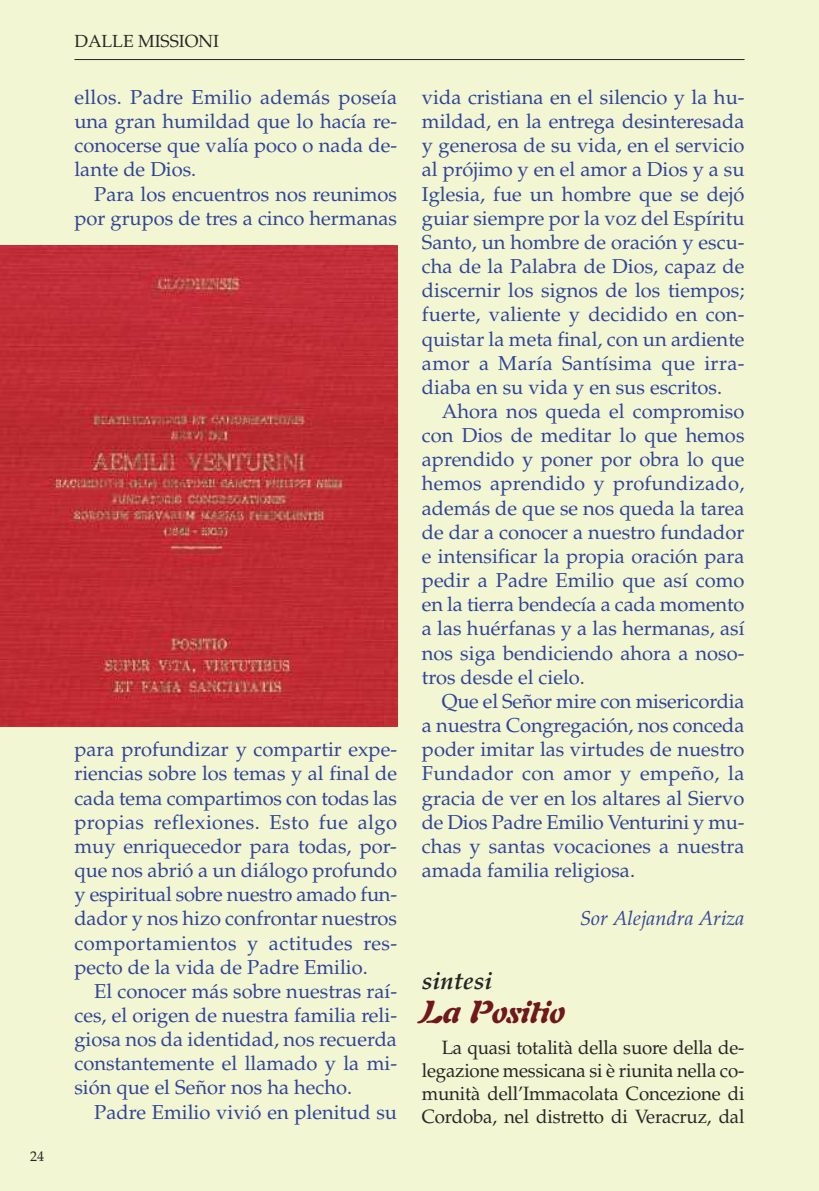
<style>
.page{position:relative;width:819px;height:1191px;background:#f3f6d2}
.page>*{position:absolute;margin:0;border:0;box-sizing:border-box;transform-origin:0 0}
.t1{font:italic 900 31.5px "Auriol LT Std";color:#70191d;scale:.95 1}
.t2{font:italic 700 24.5px "Palatino LT Std";color:#272627}
.t3{font:20.12px/24.2px "Palatino LT Std";color:#304498;text-align:justify}
.t4{font:italic 20.12px "Palatino LT Std";color:#304498}
.t5{font:19.25px/23.1px "Palatino LT Std";letter-spacing:-.01em;color:#272627;text-align:justify}
.t6{font:17.5px "Palatino LT Std";color:#272627}
.t7{font:14px "Palatino LT Std";color:#272627}
</style>
<div class="page">
<hr style="left:74px;top:59px;width:670px;height:1px;background:#272627">
<img style="left:0;top:246px;width:397px;height:480px">
<p class="t7" style="left:30px;top:1151px;width:15px">24</p>
<p class="t6" style="left:74px;top:34px;width:146px">DALLE MISSIONI</p>
<p class="t3" style="left:74px;top:87px;width:324px">ellos. Padre Emilio además poseía una gran humildad que lo hacía re&shy;conocerse que valía poco o nada de&shy;lante de Dios.</p>
<p class="t3" style="left:74px;top:184px;width:324px;text-align:right">Para los encuentros nos reunimos por grupos de tres a cinco hermanas</p>
<p class="t3" style="left:74px;top:739px;width:324px">para profundizar y compartir expe&shy;riencias sobre los temas y al final de cada tema compartimos con todas las propias reflexiones. Esto fue algo muy enriquecedor para todas, por&shy;que nos abrió a un diálogo profundo y espiritual sobre nuestro amado fun&shy;dador y nos hizo confrontar nuestros comportamientos y actitudes res&shy;pecto de la vida de Padre Emilio.</p>
<p class="t3" style="left:74px;top:981px;width:324px;text-indent:20px">El conocer más sobre nuestras raí&shy;ces, el origen de nuestra familia reli&shy;giosa nos da identidad, nos recuerda constantemente el llamado y la mi&shy;sión que el Señor nos ha hecho.</p>
<p class="t3" style="left:94px;top:1102px;width:304px">Padre Emilio vivió en plenitud su</p>
<p class="t3" style="left:422px;top:87px;width:324px">vida cristiana en el silencio y la hu&shy;mildad, en la entrega desinteresada y generosa de su vida, en el servicio al prójimo y en el amor a Dios y a su Iglesia, fue un hombre que se dejó guiar siempre por la voz del Espíritu Santo, un hombre de oración y escu&shy;cha de la Palabra de Dios, capaz de discernir los signos de los tiempos; fuerte, valiente y decidido en con&shy;quistar la meta final, con un ardiente amor a María Santísima que irra&shy;diaba en su vida y en sus escritos.</p>
<p class="t3" style="left:422px;top:401px;width:324px;text-indent:20px">Ahora nos queda el compromiso con Dios de meditar lo que hemos aprendido y poner por obra lo que hemos aprendido y profundizado, además de que se nos queda la tarea de dar a conocer a nuestro fundador e intensificar la propia oración para pedir a Padre Emilio que así como en la tierra bendecía a cada momento a las huérfanas y a las hermanas, así nos siga bendiciendo ahora a noso&shy;tros desde el cielo.</p>
<p class="t3" style="left:422px;top:691px;width:324px;text-indent:20px">Que el Señor mire con misericordia a nuestra Congregación, nos conceda poder imitar las virtudes de nuestro Fundador con amor y empeño, la gracia de ver en los altares al Siervo de Dios Padre Emilio Venturini y mu&shy;chas y santas vocaciones a nuestra amada familia religiosa.</p>
<p class="t4" style="left:580px;top:910px;width:166px">Sor Alejandra Ariza</p>
<p class="t2" style="left:422px;top:971px;width:72px">sintesi</p>
<h1 class="t1" style="left:422px;top:1000px;width:152px">La Positio</h1>
<p class="t5" style="left:422px;top:1038px;width:324px;text-indent:20px">La quasi totalità della suore della de&shy;legazione messicana si è riunita nella co&shy;munità dell’Immacolata Concezione di Cordoba, nel distretto di Veracruz, dal</p>
</div>
